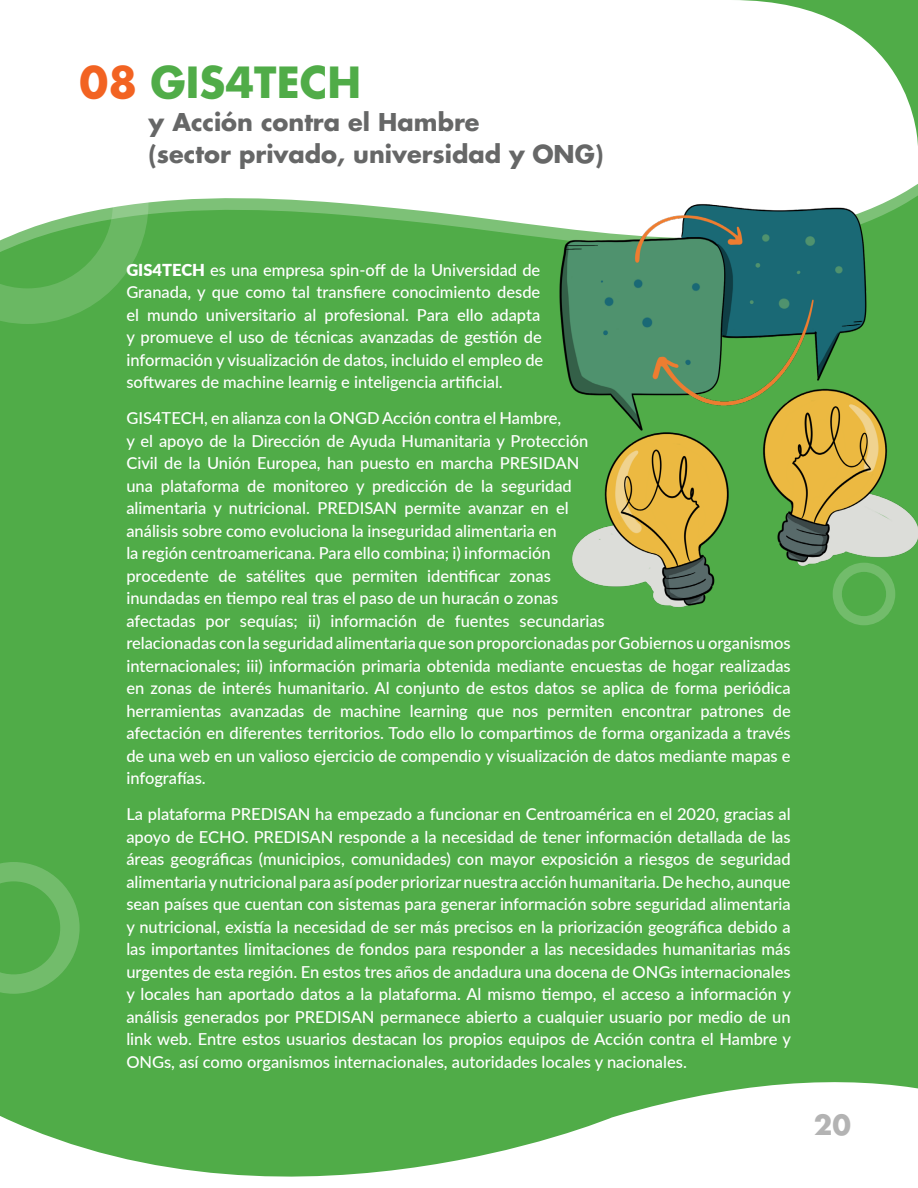
<style>
.page{position:relative;width:918px;height:1188px;background:#50ac48}
.page>*{position:absolute;margin:0;border:0;box-sizing:border-box;transform-origin:0 0}
.t1{font:700 42px "Futura LT Pro";color:#50ac48}
.t2{font:700 27px "Futura LT Pro";color:#b3b3b3}
.t3{font:700 24px "Futura LT Pro";color:#666767}
.texto{font:500 16.5px/22.5px "Lato";color:#fff}
.s1{color:#f26322}
.s2{font-weight:900}
</style>
<div class="page">
<svg style="left:0;top:0;width:918px;height:232px;background:#f3f9f3"></svg>
<svg style="left:0;top:82px;width:149px;height:242px"></svg>
<svg style="left:0;top:862px;width:80px;height:132px"></svg>
<svg style="left:731px;top:0;width:187px;height:148px"></svg>
<svg style="left:0;top:1082px;width:918px;height:106px"></svg>
<img style="left:495px;top:165px;width:423px;height:460px">
<p class="t1" style="left:80px;top:50px;width:283px"><span class="s1">08</span> GIS4TECH</p>
<p class="t3" style="left:148px;top:104px;width:332px">y Acción contra el Hambre</p>
<p class="t3" style="left:148px;top:135px;width:456px">(sector privado, universidad y ONG)</p>
<p class="texto" style="left:126px;top:258px;width:418px"><span class="s2">GIS4TECH</span> es una empresa spin-off de la Universidad de Granada, y que como tal transfiere conocimiento desde el mundo universitario al profesional. Para ello adapta y promueve el uso de técnicas avanzadas de gestión de información y visualización de datos, incluido el empleo de softwares de machine learnig e inteligencia artificial.</p>
<p class="texto" style="left:126px;top:406px;width:666px">GIS4TECH, en alianza con la ONGD Acción contra el Hambre,<br>y el apoyo de la Dirección de Ayuda Humanitaria y Protección<br>Civil de la Unión Europea, han puesto en marcha PRESIDAN<br>una plataforma de monitoreo y predicción de la seguridad<br>alimentaria y nutricional. PREDISAN permite avanzar en el<br>análisis sobre como evoluciona la inseguridad alimentaria en<br>la región centroamericana. Para ello combina; i) información<br>procedente de satélites que permiten identificar zonas<br>inundadas en tiempo real tras el paso de un huracán o zonas<br>afectadas por sequías; ii) información de fuentes secundarias<br>relacionadas con la seguridad alimentaria que son proporcionadas por Gobiernos u organismos internacionales; iii) información primaria obtenida mediante encuestas de hogar realizadas en zonas de interés humanitario. Al conjunto de estos datos se aplica de forma periódica herramientas avanzadas de machine learning que nos permiten encontrar patrones de afectación en diferentes territorios. Todo ello lo compartimos de forma organizada a través de una web en un valioso ejercicio de compendio y visualización de datos mediante mapas e infografías.</p>
<p class="texto" style="left:126px;top:802px;width:666px;text-align:justify">La plataforma PREDISAN ha empezado a funcionar en Centroamérica en el 2020, gracias al apoyo de ECHO. PREDISAN responde a la necesidad de tener información detallada de las áreas geográficas (municipios, comunidades) con mayor exposición a riesgos de seguridad alimentaria y nutricional para así poder priorizar nuestra acción humanitaria. De hecho, aunque sean países que cuentan con sistemas para generar información sobre seguridad alimentaria y nutricional, existía la necesidad de ser más precisos en la priorización geográfica debido a las importantes limitaciones de fondos para responder a las necesidades humanitarias más urgentes de esta región. En estos tres años de andadura una docena de ONGs internacionales y locales han aportado datos a la plataforma. Al mismo tiempo, el acceso a información y análisis generados por PREDISAN permanece abierto a cualquier usuario por medio de un link web. Entre estos usuarios destacan los propios equipos de Acción contra el Hambre y ONGs, así como organismos internacionales, autoridades locales y nacionales.</p>
<p class="t2" style="left:814px;top:1104px;width:39px">20</p>
</div>
